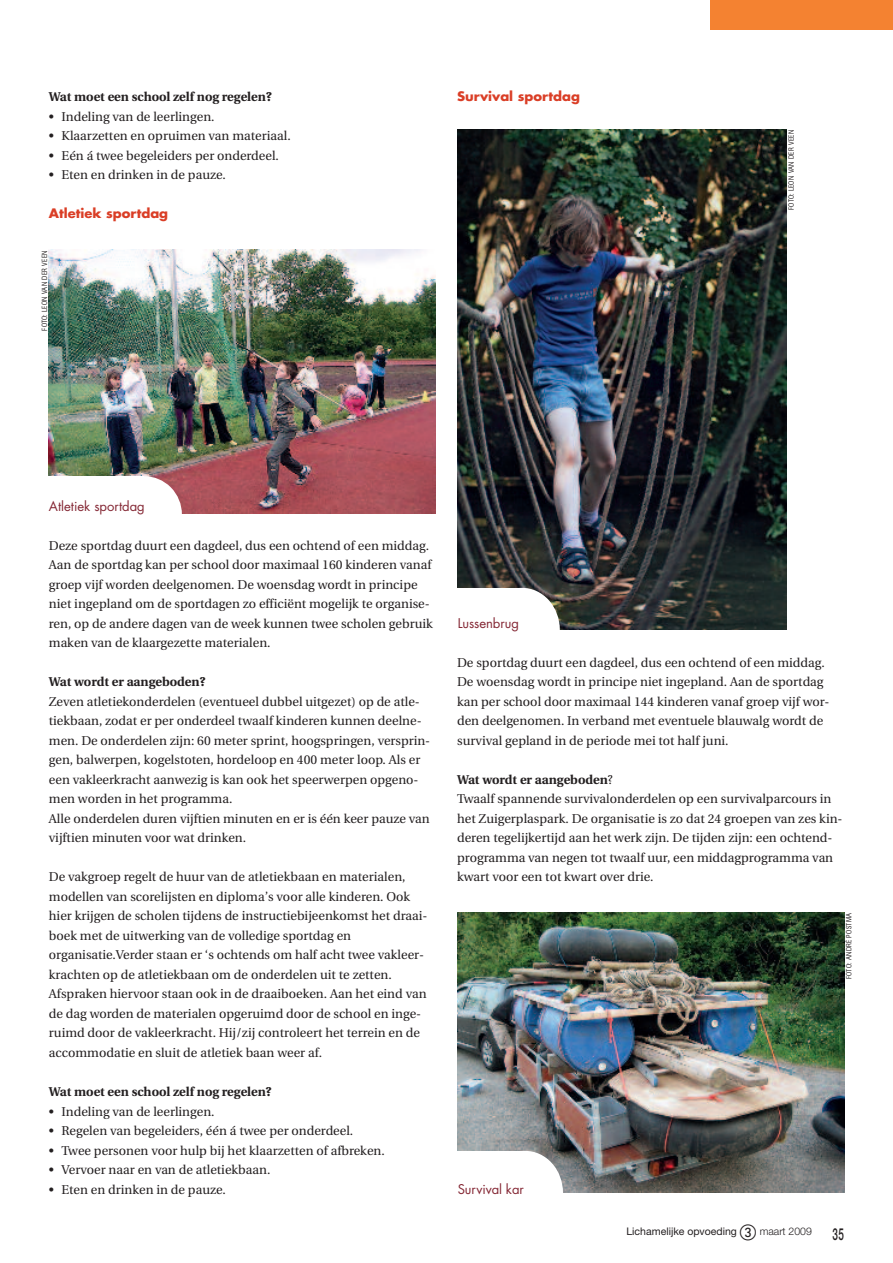
<style>
.page{position:relative;width:893px;height:1263px;background:#fff}
.page>*{position:absolute;margin:0;border:0;box-sizing:border-box;transform-origin:0 0}
.t1{font:500 16.5px "Helvetica Neue";color:#231f20;scale:.6 1}
.t2{font:16.5px "European Pi One";color:#231f20}
.t3{font:13.05px "Futura";letter-spacing:-.005em;color:#842734}
.t4{font:12.75px/19.5px "Utopia";color:#231f20}
.t5{font:700 12.75px "Utopia";color:#231f20}
.t6{font:700 12.75px "Futura";color:#da3e26}
.t7{font:10.5px "Helvetica Neue";color:#231f20}
.t8{font:300 10.5px "Helvetica Neue";color:#231f20}
.t9{font:7.5px "Imago";letter-spacing:.07em;color:#231f20;scale:.8 1}
.s1{font-weight:700}
</style>
<div class="page">
<div style="left:710px;top:0;width:183px;height:30px;background:#f48231"></div>
<img style="left:49px;top:250px;width:387px;height:264px">
<img style="left:457px;top:130px;width:329px;height:499px">
<img style="left:457px;top:912px;width:387px;height:281px">
<svg style="left:144px;top:476px;width:38px;height:38px"></svg>
<div style="left:18px;top:476px;width:126px;height:48px;background:#fff"></div>
<svg style="left:522px;top:588px;width:38px;height:42px"></svg>
<div style="left:445px;top:588px;width:77px;height:49px;background:#fff"></div>
<svg style="left:525px;top:1151px;width:38px;height:42px"></svg>
<div style="left:439px;top:1151px;width:86px;height:49px;background:#fff"></div>
<p class="t5" style="left:49px;top:92px;width:224px">Wat moet een school zelf nog regelen?</p>
<p class="t4" style="left:49px;top:108px;width:167px">• Indeling van de leerlingen.</p>
<p class="t4" style="left:49px;top:127px;width:243px">• Klaarzetten en opruimen van materiaal.</p>
<p class="t4" style="left:49px;top:147px;width:232px">• Eén á twee begeleiders per onderdeel.</p>
<p class="t4" style="left:49px;top:166px;width:178px">• Eten en drinken in de pauze.</p>
<p class="t6" style="left:49px;top:208px;width:121px">Atletiek sportdag</p>
<p class="t9" style="left:42px;top:331px;width:102px;rotate:-90deg">FOTO: LEON VAN DER VEEN</p>
<p class="t6" style="left:457px;top:91px;width:124px">Survival sportdag</p>
<p class="t9" style="left:788px;top:210px;width:102px;rotate:-90deg">FOTO: LEON VAN DER VEEN</p>
<p class="t3" style="left:49px;top:500px;width:97px">Atletiek sportdag</p>
<p class="t4" style="left:49px;top:537px;width:386px">Deze sportdag duurt een dagdeel, dus een ochtend of een middag.<br>Aan de sportdag kan per school door maximaal 160 kinderen vanaf groep vijf worden deelgenomen. De woensdag wordt in principe niet ingepland om de sportdagen zo efficiënt mogelijk te organise&shy;ren, op de andere dagen van de week kunnen twee scholen gebruik maken van de klaargezette materialen.</p>
<p class="t5" style="left:49px;top:677px;width:158px">Wat wordt er aangeboden?</p>
<p class="t4" style="left:49px;top:693px;width:383px">Zeven atletiekonderdelen (eventueel dubbel uitgezet) op de atle&shy;tiekbaan, zodat er per onderdeel twaalf kinderen kunnen deelne&shy;men. De onderdelen zijn: 60 meter sprint, hoogspringen, versprin&shy;gen, balwerpen, kogelstoten, hordeloop en 400 meter loop. Als er een vakleerkracht aanwezig is kan ook het speerwerpen opgeno&shy;men worden in het programma.<br>Alle onderdelen duren vijftien minuten en er is één keer pauze van vijftien minuten voor wat drinken.</p>
<p class="t4" style="left:49px;top:868px;width:380px">De vakgroep regelt de huur van de atletiekbaan en materialen, modellen van scorelijsten en diploma’s voor alle kinderen. Ook hier krijgen de scholen tijdens de instructiebijeenkomst het draai&shy;boek met de uitwerking van de volledige sportdag en organisatie.Verder staan er ‘s ochtends om half acht twee vakleer&shy;krachten op de atletiekbaan om de onderdelen uit te zetten.<br>Afspraken hiervoor staan ook in de draaiboeken. Aan het eind van de dag worden de materialen opgeruimd door de school en inge&shy;ruimd door de vakleerkracht. Hij/zij controleert het terrein en de accommodatie en sluit de atletiek baan weer af.</p>
<p class="t5" style="left:49px;top:1086px;width:224px">Wat moet een school zelf nog regelen?</p>
<p class="t4" style="left:49px;top:1102px;width:167px">• Indeling van de leerlingen.</p>
<p class="t4" style="left:49px;top:1122px;width:306px">• Regelen van begeleiders, één á twee per onderdeel.</p>
<p class="t4" style="left:49px;top:1141px;width:337px">• Twee personen voor hulp bij het klaarzetten of afbreken.</p>
<p class="t4" style="left:49px;top:1161px;width:223px">• Vervoer naar en van de atletiekbaan.</p>
<p class="t4" style="left:49px;top:1180px;width:178px">• Eten en drinken in de pauze.</p>
<p class="t3" style="left:458px;top:617px;width:63px">Lussenbrug</p>
<p class="t4" style="left:457px;top:654px;width:374px">De sportdag duurt een dagdeel, dus een ochtend of een middag.<br>De woensdag wordt in principe niet ingepland. Aan de sportdag kan per school door maximaal 144 kinderen vanaf groep vijf wor&shy;den deelgenomen. In verband met eventuele blauwalg wordt de survival gepland in de periode mei tot half juni.</p>
<p class="t4" style="left:457px;top:771px;width:387px"><span class="s1">Wat wordt er aangeboden</span>?<br>Twaalf spannende survivalonderdelen op een survivalparcours in het Zuigerplaspark. De organisatie is zo dat 24 groepen van zes kin&shy;deren tegelijkertijd aan het werk zijn. De tijden zijn: een ochtend&shy;programma van negen tot twaalf uur, een middagprogramma van kwart voor een tot kwart over drie.</p>
<p class="t3" style="left:458px;top:1183px;width:68px">Survival kar</p>
<p class="t9" style="left:846px;top:979px;width:84px;rotate:-90deg">FOTO: ANDRÉ POSTMA</p>
<p class="t2" style="left:740px;top:1220px;width:18px">-</p>
<p class="t1" style="left:832px;top:1228px;width:21px">35</p>
<p class="t7" style="left:626px;top:1227px;width:112px">Lichamelijke opvoeding</p>
<p class="t8" style="left:760px;top:1227px;width:54px">maart 2009</p>
</div>
